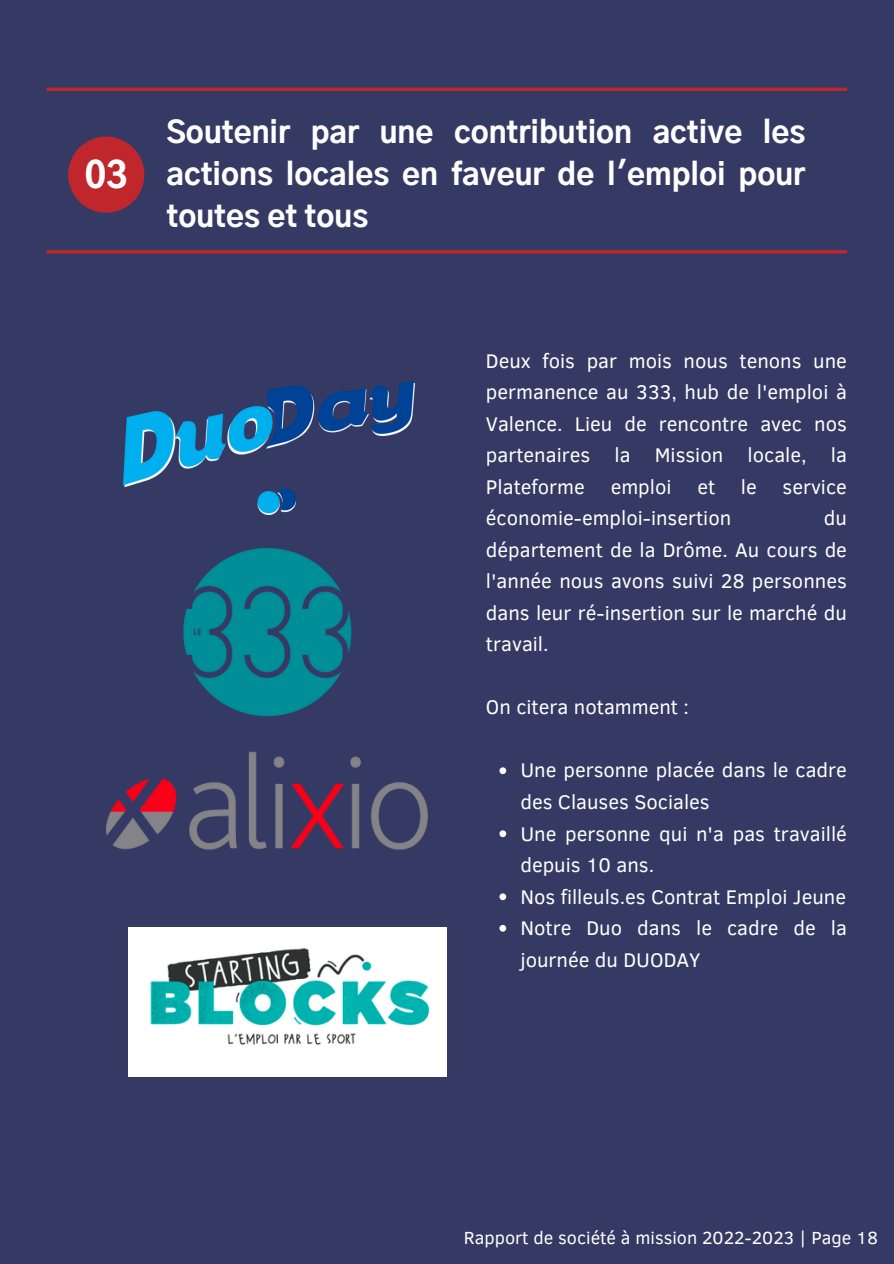
<style>
.page{position:relative;width:894px;height:1264px;background:#fff}
.page>*{position:absolute;margin:0;border:0;box-sizing:border-box;transform-origin:0 0}
.t1{font:800 36px "Gothic A1";color:#fff}
.t2{font:800 30px/41.7px "Gothic A1";color:#fff;text-align:justify}
.t3{font:20.25px/31.5px "Clear Sans";color:#fff}
.t4{font:18px "Clear Sans";color:#fff}
</style>
<div class="page">
<div style="left:0;top:0;width:893px;height:1263px;background:#353a64"></div>
<img style="left:123px;top:382px;width:291px;height:132px">
<img style="left:106px;top:751px;width:321px;height:98px">
<img style="left:129px;top:927px;width:317px;height:149px">
<svg style="left:499px;top:767px;width:7px;height:7px"></svg>
<svg style="left:499px;top:830px;width:7px;height:7px"></svg>
<svg style="left:499px;top:893px;width:7px;height:7px"></svg>
<svg style="left:499px;top:924px;width:7px;height:7px"></svg>
<hr style="left:47px;top:88px;width:799px;height:3px;background:#c0272c">
<div style="left:68px;top:136px;width:76px;height:77px;background:#c0272c;border-radius:50%"></div>
<hr style="left:47px;top:250px;width:799px;height:3px;background:#c0272c">
<img style="left:183px;top:548px;width:169px;height:168px">
<p class="t1" style="left:85px;top:159px;width:44px">03</p>
<p class="t2" style="left:166px;top:113px;width:640px">Soutenir par une contribution active les actions locales en faveur de l'emploi pour toutes et tous</p>
<p class="t3" style="left:486px;top:344px;width:362px;text-align:justify">Deux fois par mois nous tenons une permanence au 333, hub de l'emploi à Valence. Lieu de rencontre avec nos partenaires la Mission locale, la Plateforme</p>
<p class="t3" style="left:610px;top:470px;width:62px">emploi</p>
<p class="t3" style="left:697px;top:470px;width:19px">et</p>
<p class="t3" style="left:740px;top:470px;width:17px">le</p>
<p class="t3" style="left:782px;top:470px;width:66px">service</p>
<p class="t3" style="left:486px;top:501px;width:247px">économie-emploi-insertion</p>
<p class="t3" style="left:486px;top:501px;width:362px;text-align:justify;text-indent:338px">du département de la Drôme. Au cours de l'année nous avons suivi 28 personnes dans leur ré-insertion sur le marché du travail.</p>
<p class="t3" style="left:486px;top:690px;width:204px">On citera notamment :</p>
<p class="t3" style="left:520px;top:753px;width:328px">Une personne placée dans le cadre des Clauses Sociales</p>
<h2 class="t3" style="left:520px;top:816px;width:328px">Une personne qui n'a pas travaillé depuis 10 ans.</h2>
<h2 class="t3" style="left:520px;top:879px;width:327px">Nos filleuls.es Contrat Emploi Jeune</h2>
<p class="t3" style="left:520px;top:911px;width:328px">Notre Duo dans le cadre de la journée du DUODAY</p>
<p class="t4" style="left:463px;top:1224px;width:415px">Rapport de société à mission 2022-2023 | Page 18</p>
</div>
